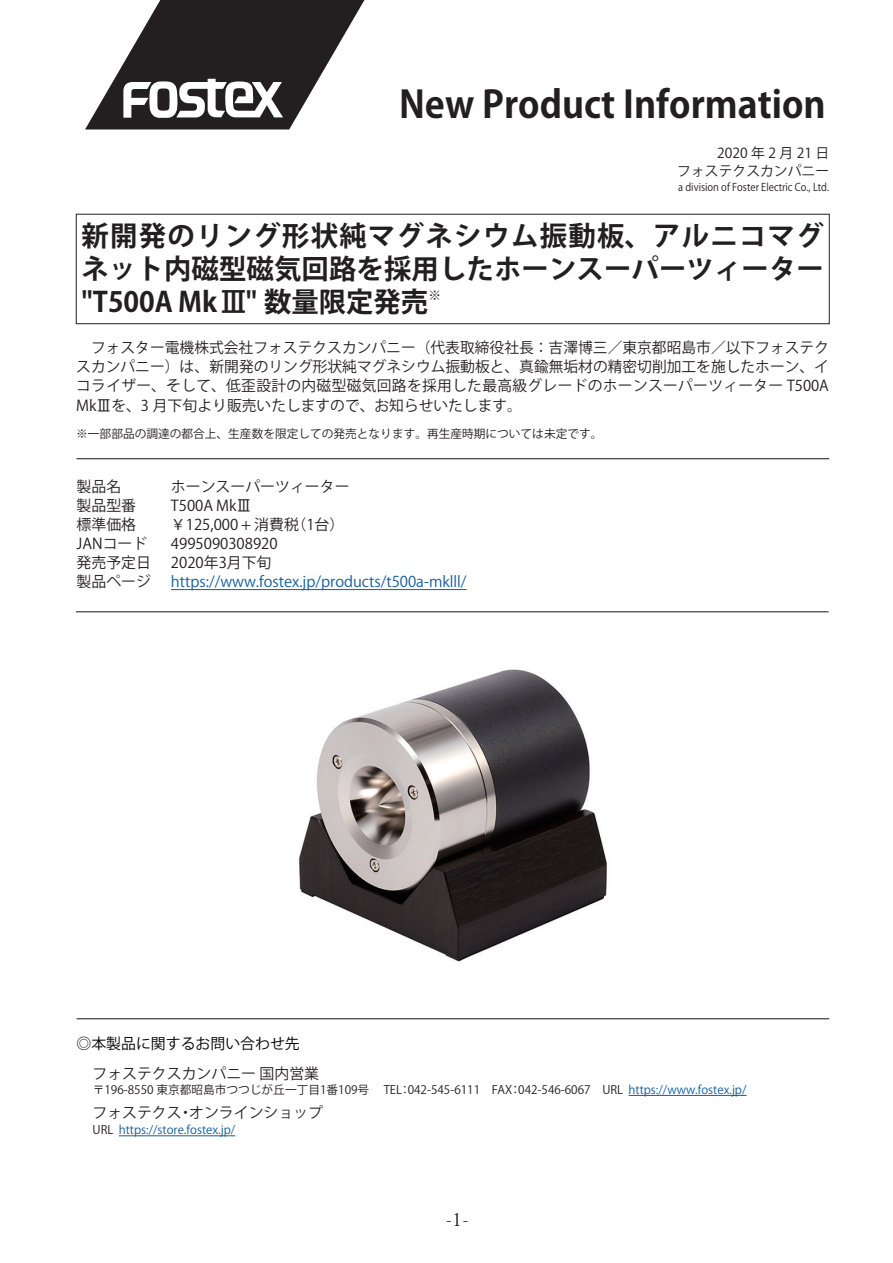
<style>
.page{position:relative;width:893px;height:1263px;background:#fff}
.page>*{position:absolute;margin:0;border:0;box-sizing:border-box;transform-origin:0 0}
.t1{font:700 37.2px "Koz Go Pr 6 N";color:#231f20}
.t2{font:700 27.6px/33px "Koz Go Pr 6 N";letter-spacing:.005em;color:#231f20;text-align:justify}
.t3{font:18px "Koz Min Pr 6 N";color:#231f20}
.t4{font:14.85px/19.2px "Koz Go Pr 6 N";color:#231f20}
.t5{font:14.85px "Koz Go Pr 6 N";color:#175d9e}
.t6{font:14.85px "Koz Go Pr 6 N";color:#030303}
.t7{font:13.8px/18.1px "Koz Go Pr 6 N";color:#231f20;text-align:right}
.t8{font:11.7px "Koz Go Pr 6 N";color:#231f20}
.t9{font:11.7px "Koz Go Pr 6 N";color:#175d9e}
.t10{font:10.65px "Koz Go Pr 6 N";color:#231f20;scale:.91 1}
.s1{font-family:"BIZ UDP Gothic Bold";font-weight:400}
.s2{font-family:"BIZ UDP Gothic"}
.s3{color:#175d9e}
.s4{color:#231f20}
</style>
<div class="page">
<hr style="left:629px;top:1095px;width:118px;height:1px;background:#175d9e">
<hr style="left:119px;top:1135px;width:116px;height:1px;background:#175d9e">
<svg style="left:85px;top:0;width:279px;height:129px"></svg>
<hr style="left:77px;top:458px;width:752px;height:1px;background:#231f20">
<hr style="left:171px;top:589px;width:296px;height:1px;background:#175d9e">
<hr style="left:77px;top:1018px;width:752px;height:1px;background:#231f20">
<div style="left:76px;top:214px;width:753px;height:110px;border:1px solid #231f20"></div>
<hr style="left:76px;top:611px;width:753px;height:1px;background:#231f20">
<img style="left:298px;top:669px;width:309px;height:293px">
<h1 class="t1" style="left:399px;top:83px;width:428px">New Product Information</h1>
<p class="t7" style="left:677px;top:144px;width:154px">2020年2月21日<br>フォステクスカンパニー</p>
<p class="t10" style="left:678px;top:181px;width:167px">a division of Foster Electric Co., Ltd.</p>
<h2 class="t2" style="left:82px;top:220px;width:744px">新開発のリング形状純マグネシウム振動板、アルニコマグネット内磁型磁気回路を採用したホーンスーパーツィーター"T500A Mk<span class="s1">Ⅲ</span> " 数量限定発売<sup>※</sup></h2>
<p class="t4" style="left:76px;top:338px;width:754px;text-align:justify">　フォスター電機株式会社フォステクスカンパニー（代表取締役社長：吉澤博三／東京都昭島市／以下フォステクスカンパニー）は、新開発のリング形状純マグネシウム振動板と、真鍮無垢材の精密切削加工を施したホーン、イコライザー、そして、低歪設計の内磁型磁気回路を採用した最高級グレードのホーンスーパーツィーター T500A Mk<span class="s2">Ⅲ</span>を、3 月下旬より販売いたしますので、お知らせいたします。</p>
<p class="t8" style="left:76px;top:427px;width:528px">※一部部品の調達の都合上、生産数を限定しての発売となります。再生産時期については未定です。</p>
<p class="t4" style="left:77px;top:477px;width:76px">製品名<br>製品型番標準価格<br>JANコード発売予定日製品ページ</p>
<p class="t4" style="left:171px;top:477px;width:180px">ホーンスーパーツィーター<br>T500A Mk<span class="s2">Ⅲ<br></span>￥125,000 + 消費税（1台）<br>4995090308920<br>2020年3月下旬</p>
<p class="t5" style="left:171px;top:574px;width:297px">https://www.fostex.jp/products/t500a-mklll/</p>
<p class="t6" style="left:77px;top:1035px;width:225px">◎本製品に関するお問い合わせ先</p>
<p class="t4" style="left:92px;top:1064px;width:228px">フォステクスカンパニー 国内営業</p>
<p class="t8" style="left:93px;top:1083px;width:655px">〒196-8550 東京都昭島市つつじが丘一丁目1番109号　 TEL：042-545-6111　FAX：042-546-6067　URL <span class="s3">https://www.fostex.jp/</span></p>
<p class="t4" style="left:92px;top:1103px;width:232px">フォステクス・オンラインショップ</p>
<p class="t9" style="left:93px;top:1123px;width:144px"><span class="s4">URL</span> https://store.fostex.jp/</p>
<p class="t3" style="left:446px;top:1209px;width:24px">-1-</p>
</div>
